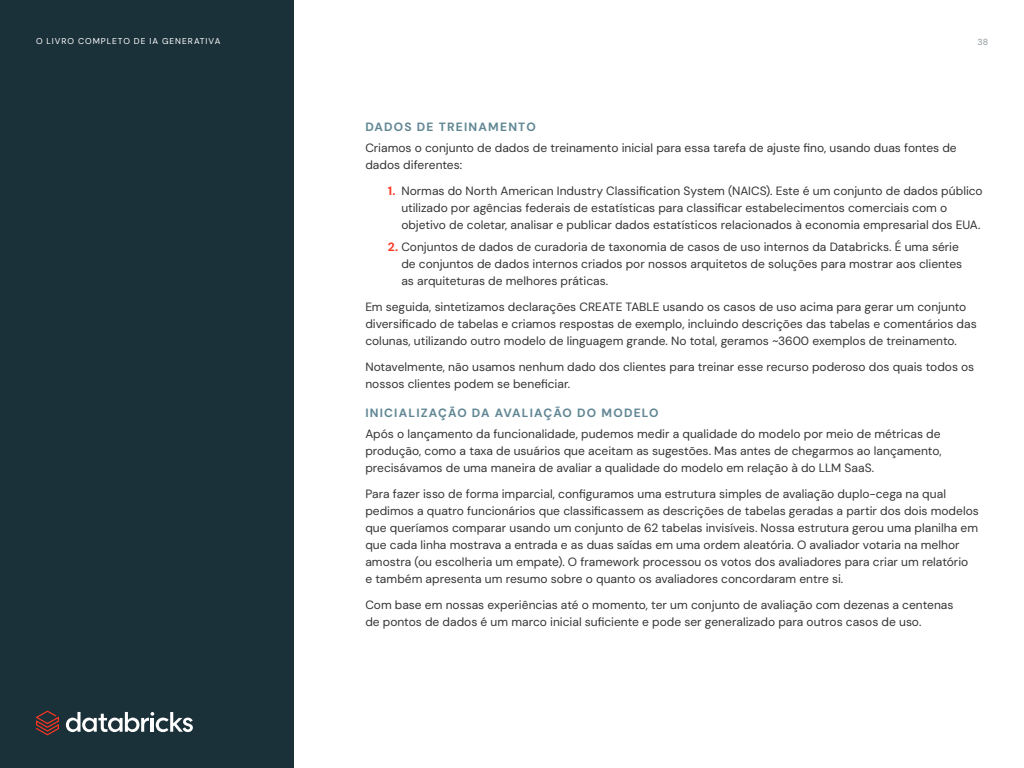
<style>
.page{position:relative;width:1024px;height:768px;background:#fff}
.page>*{position:absolute;margin:0;border:0;box-sizing:border-box;transform-origin:0 0}
.paragraph____body{font:12px/17px "DM Sans";color:#333}
.paragraph____second_subhead{font:700 12px "DM Sans";letter-spacing:.1em;color:#618794}
.t1{font:8.8px "DM Sans";color:#8d989c}
.t2{font:8.5px "DM Sans";letter-spacing:.11em;color:#fff}
.s1{font-weight:700;color:#ff3621}
</style>
<div class="page">
<div style="left:0;top:0;width:293px;height:768px;background:#1b3139"></div>
<svg style="left:36px;top:711px;width:23px;height:24px"></svg>
<svg style="left:66px;top:712px;width:127px;height:20px"></svg>
<p class="t2" style="left:36px;top:36px;width:186px">O LIVRO COMPLETO DE IA GENERATIVA</p>
<p class="t1" style="left:977px;top:36px;width:12px">38</p>
<p class="paragraph____second_subhead" style="left:365px;top:119px;width:172px">DADOS DE TREINAMENTO</p>
<p class="paragraph____body" style="left:365px;top:140px;width:593px">Criamos o conjunto de dados de treinamento inicial para essa tarefa de ajuste fino, usando duas fontes de dados diferentes:</p>
<p class="paragraph____body" style="left:401px;top:183px;width:583px;text-indent:-14px"><span class="s1">1.</span> Normas do North American Industry Classification System (NAICS). Este é um conjunto de dados público utilizado por agências federais de estatísticas para classificar estabelecimentos comerciais com o objetivo de coletar, analisar e publicar dados estatísticos relacionados à economia empresarial dos EUA.</p>
<p class="paragraph____body" style="left:401px;top:238px;width:562px;text-indent:-14px"><span class="s1">2.</span> Conjuntos de dados de curadoria de taxonomia de casos de uso internos da Databricks. É uma série de conjuntos de dados internos criados por nossos arquitetos de soluções para mostrar aos clientes as arquiteturas de melhores práticas.</p>
<p class="paragraph____body" style="left:365px;top:298px;width:613px">Em seguida, sintetizamos declarações CREATE TABLE usando os casos de uso acima para gerar um conjunto diversificado de tabelas e criamos respostas de exemplo, incluindo descrições das tabelas e comentários das colunas, utilizando outro modelo de linguagem grande. No total, geramos ~3600 exemplos de treinamento.</p>
<p class="paragraph____body" style="left:365px;top:358px;width:611px">Notavelmente, não usamos nenhum dado dos clientes para treinar esse recurso poderoso dos quais todos os nossos clientes podem se beneficiar.</p>
<p class="paragraph____second_subhead" style="left:365px;top:405px;width:295px">INICIALIZAÇÃO DA AVALIAÇÃO DO MODELO</p>
<p class="paragraph____body" style="left:365px;top:426px;width:578px;text-align:justify">Após o lançamento da funcionalidade, pudemos medir a qualidade do modelo por meio de métricas de produção, como a taxa de usuários que aceitam as sugestões. Mas antes de chegarmos ao lançamento, precisávamos de uma maneira de avaliar a qualidade do modelo em relação à do LLM SaaS.</p>
<p class="paragraph____body" style="left:365px;top:486px;width:615px">Para fazer isso de forma imparcial, configuramos uma estrutura simples de avaliação duplo-cega na qual pedimos a quatro funcionários que classificassem as descrições de tabelas geradas a partir dos dois modelos que queríamos comparar usando um conjunto de 62 tabelas invisíveis. Nossa estrutura gerou uma planilha em que cada linha mostrava a entrada e as duas saídas em uma ordem aleatória. O avaliador votaria na melhor amostra (ou escolheria um empate). O framework processou os votos dos avaliadores para criar um relatório<br>e também apresenta um resumo sobre o quanto os avaliadores concordaram entre si.</p>
<p class="paragraph____body" style="left:365px;top:597px;width:590px">Com base em nossas experiências até o momento, ter um conjunto de avaliação com dezenas a centenas de pontos de dados é um marco inicial suficiente e pode ser generalizado para outros casos de uso.</p>
</div>
